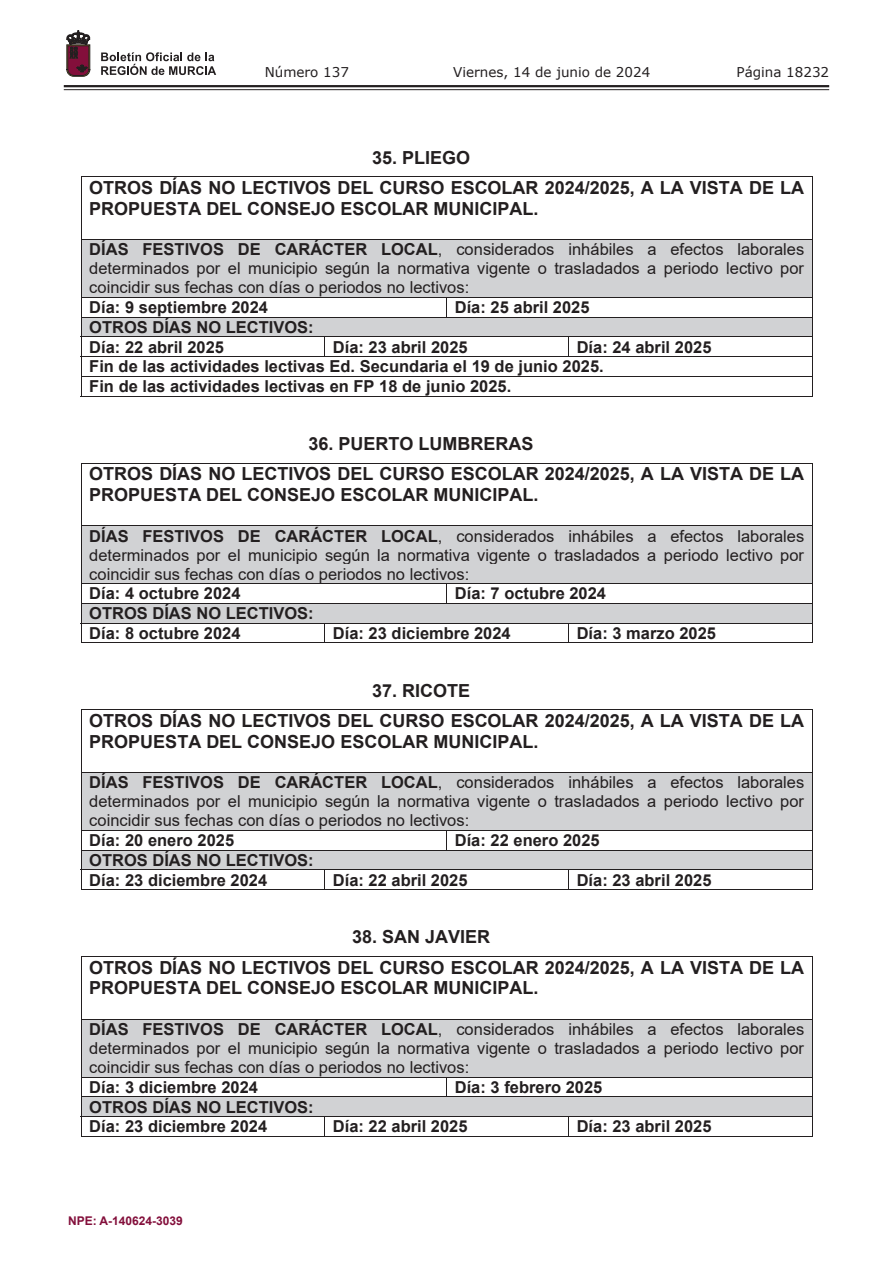
<style>
.page{position:relative;width:893px;height:1263px;background:#fff}
.page>*{position:absolute;margin:0;border:0;box-sizing:border-box;transform-origin:0 0}
.t1{font:700 18px/30.5px "Arial";color:#231f20}
.t2{font:16.5px/19px "Arial";color:#231f20;text-align:justify}
.t3{font:700 16.5px/19.6px "Arial";color:#231f20}
.t4{font:13.5px "Verdana";color:#231f20}
.t5{font:700 12px "Arial";color:#830f3b}
.s1{font-weight:700}
</style>
<div class="page">
<hr style="left:64px;top:85px;width:765px;height:2px;background:#231f20">
<hr style="left:64px;top:89px;width:765px;height:1px;background:#231f20">
<svg style="left:101px;top:52px;width:115px;height:23px"></svg>
<svg style="left:67px;top:31px;width:23px;height:45px"></svg>
<hr style="left:81px;top:176px;width:732px;height:1px;background:#231f20">
<hr style="left:81px;top:177px;width:1px;height:62px;background:#231f20">
<hr style="left:812px;top:177px;width:1px;height:62px;background:#231f20">
<div style="left:82px;top:240px;width:730px;height:57px;background:#d1d2d4"></div>
<hr style="left:81px;top:239px;width:732px;height:1px;background:#231f20">
<hr style="left:81px;top:240px;width:1px;height:57px;background:#231f20">
<hr style="left:812px;top:240px;width:1px;height:57px;background:#231f20">
<hr style="left:81px;top:297px;width:732px;height:1px;background:#231f20">
<svg style="left:446px;top:298px;width:1px;height:19px"></svg>
<div style="left:89px;top:317px;width:715px;height:19px;background:#d1d2d4"></div>
<hr style="left:81px;top:317px;width:732px;height:1px;background:#231f20">
<hr style="left:81px;top:336px;width:488px;height:1px;background:#231f20">
<hr style="left:569px;top:336px;width:243px;height:1px;background:#231f20">
<svg style="left:324px;top:337px;width:1px;height:19px"></svg>
<svg style="left:568px;top:337px;width:1px;height:19px"></svg>
<hr style="left:81px;top:356px;width:488px;height:1px;background:#231f20">
<hr style="left:569px;top:356px;width:243px;height:1px;background:#231f20">
<hr style="left:81px;top:376px;width:732px;height:1px;background:#231f20">
<svg style="left:81px;top:298px;width:1px;height:98px"></svg>
<hr style="left:81px;top:396px;width:731px;height:1px;background:#231f20">
<svg style="left:812px;top:298px;width:1px;height:99px"></svg>
<hr style="left:81px;top:463px;width:732px;height:1px;background:#231f20">
<hr style="left:81px;top:463px;width:1px;height:63px;background:#231f20">
<hr style="left:812px;top:463px;width:1px;height:63px;background:#231f20">
<div style="left:82px;top:526px;width:730px;height:57px;background:#d1d2d4"></div>
<hr style="left:81px;top:526px;width:732px;height:1px;background:#231f20">
<hr style="left:81px;top:526px;width:1px;height:57px;background:#231f20">
<hr style="left:812px;top:526px;width:1px;height:57px;background:#231f20">
<hr style="left:81px;top:583px;width:732px;height:1px;background:#231f20">
<svg style="left:446px;top:584px;width:1px;height:19px"></svg>
<div style="left:82px;top:604px;width:730px;height:19px;background:#d1d2d4"></div>
<hr style="left:81px;top:603px;width:732px;height:1px;background:#231f20">
<hr style="left:81px;top:623px;width:488px;height:1px;background:#231f20">
<hr style="left:569px;top:623px;width:243px;height:1px;background:#231f20">
<svg style="left:81px;top:584px;width:1px;height:58px"></svg>
<hr style="left:81px;top:642px;width:243px;height:1px;background:#231f20">
<svg style="left:324px;top:624px;width:1px;height:19px"></svg>
<hr style="left:325px;top:642px;width:243px;height:1px;background:#231f20">
<svg style="left:568px;top:624px;width:1px;height:19px"></svg>
<hr style="left:569px;top:642px;width:243px;height:1px;background:#231f20">
<svg style="left:812px;top:584px;width:1px;height:59px"></svg>
<hr style="left:81px;top:709px;width:732px;height:1px;background:#231f20">
<hr style="left:81px;top:710px;width:1px;height:62px;background:#231f20">
<hr style="left:812px;top:710px;width:1px;height:62px;background:#231f20">
<div style="left:82px;top:773px;width:730px;height:57px;background:#d1d2d4"></div>
<hr style="left:81px;top:772px;width:732px;height:1px;background:#231f20">
<hr style="left:81px;top:773px;width:1px;height:57px;background:#231f20">
<hr style="left:812px;top:773px;width:1px;height:57px;background:#231f20">
<hr style="left:81px;top:830px;width:732px;height:1px;background:#231f20">
<svg style="left:446px;top:831px;width:1px;height:19px"></svg>
<div style="left:89px;top:850px;width:715px;height:19px;background:#d1d2d4"></div>
<hr style="left:81px;top:850px;width:732px;height:1px;background:#231f20">
<hr style="left:81px;top:869px;width:488px;height:1px;background:#231f20">
<hr style="left:569px;top:869px;width:243px;height:1px;background:#231f20">
<svg style="left:81px;top:831px;width:1px;height:58px"></svg>
<hr style="left:81px;top:889px;width:243px;height:1px;background:#231f20">
<svg style="left:324px;top:870px;width:1px;height:20px"></svg>
<hr style="left:325px;top:889px;width:243px;height:1px;background:#231f20">
<svg style="left:568px;top:870px;width:1px;height:20px"></svg>
<hr style="left:569px;top:889px;width:243px;height:1px;background:#231f20">
<svg style="left:812px;top:831px;width:1px;height:59px"></svg>
<hr style="left:81px;top:956px;width:732px;height:1px;background:#231f20">
<hr style="left:81px;top:957px;width:1px;height:62px;background:#231f20">
<hr style="left:812px;top:957px;width:1px;height:62px;background:#231f20">
<div style="left:82px;top:1020px;width:730px;height:57px;background:#d1d2d4"></div>
<hr style="left:81px;top:1019px;width:732px;height:1px;background:#231f20">
<hr style="left:81px;top:1020px;width:1px;height:57px;background:#231f20">
<hr style="left:812px;top:1020px;width:1px;height:57px;background:#231f20">
<hr style="left:81px;top:1077px;width:732px;height:1px;background:#231f20">
<svg style="left:446px;top:1078px;width:1px;height:18px"></svg>
<div style="left:82px;top:1097px;width:730px;height:19px;background:#d1d2d4"></div>
<hr style="left:81px;top:1096px;width:732px;height:1px;background:#231f20">
<hr style="left:81px;top:1116px;width:488px;height:1px;background:#231f20">
<hr style="left:569px;top:1116px;width:243px;height:1px;background:#231f20">
<svg style="left:81px;top:1078px;width:1px;height:58px"></svg>
<hr style="left:81px;top:1136px;width:243px;height:1px;background:#231f20">
<svg style="left:324px;top:1117px;width:1px;height:20px"></svg>
<hr style="left:325px;top:1136px;width:243px;height:1px;background:#231f20">
<svg style="left:568px;top:1117px;width:1px;height:20px"></svg>
<hr style="left:569px;top:1136px;width:243px;height:1px;background:#231f20">
<svg style="left:812px;top:1078px;width:1px;height:59px"></svg>
<p class="t4" style="left:265px;top:62px;width:86px">Número 137</p>
<p class="t4" style="left:453px;top:62px;width:199px">Viernes, 14 de junio de 2024</p>
<p class="t4" style="left:736px;top:62px;width:94px">Página 18232</p>
<p class="t1" style="left:89px;top:142px;width:716px;text-indent:283px">35. PLIEGO<br>OTROS DÍAS NO LECTIVOS DEL CURSO ESCOLAR 2024/2025, A LA VISTA DE LA</p>
<p class="t1" style="left:89px;top:193px;width:451px">PROPUESTA DEL CONSEJO ESCOLAR MUNICIPAL.</p>
<p class="t2" style="left:89px;top:240px;width:717px"><span class="s1">DÍAS FESTIVOS DE CARÁCTER LOCAL</span>, considerados inhábiles a efectos laborales determinados por el municipio según la normativa vigente o trasladados a periodo lectivo por coincidir sus fechas con días o periodos no lectivos:</p>
<p class="t3" style="left:89px;top:298px;width:180px">Día: 9 septiembre 2024</p>
<p class="t3" style="left:455px;top:298px;width:136px">Día: 25 abril 2025</p>
<p class="t3" style="left:89px;top:317px;width:226px">OTROS DÍAS NO LECTIVOS:<br>Día: 22 abril 2025</p>
<p class="t3" style="left:89px;top:337px;width:624px;text-indent:487px">Día: 24 abril 2025<br>Fin de las actividades lectivas Ed. Secundaria el 19 de junio 2025.<br>Fin de las actividades lectivas en FP 18 de junio 2025.</p>
<p class="t3" style="left:333px;top:337px;width:136px">Día: 23 abril 2025</p>
<p class="t1" style="left:89px;top:428px;width:716px;text-indent:219px">36. PUERTO LUMBRERAS<br>OTROS DÍAS NO LECTIVOS DEL CURSO ESCOLAR 2024/2025, A LA VISTA DE LA</p>
<p class="t1" style="left:89px;top:480px;width:451px">PROPUESTA DEL CONSEJO ESCOLAR MUNICIPAL.</p>
<p class="t2" style="left:89px;top:526px;width:717px"><span class="s1">DÍAS FESTIVOS DE CARÁCTER LOCAL</span>, considerados inhábiles a efectos laborales determinados por el municipio según la normativa vigente o trasladados a periodo lectivo por coincidir sus fechas con días o periodos no lectivos:</p>
<p class="t3" style="left:89px;top:584px;width:153px">Día: 4 octubre 2024</p>
<p class="t3" style="left:455px;top:584px;width:153px">Día: 7 octubre 2024</p>
<p class="t3" style="left:89px;top:604px;width:226px">OTROS DÍAS NO LECTIVOS:<br>Día: 8 octubre 2024</p>
<p class="t3" style="left:333px;top:623px;width:179px">Día: 23 diciembre 2024</p>
<p class="t3" style="left:577px;top:623px;width:141px">Día: 3 marzo 2025</p>
<p class="t1" style="left:89px;top:675px;width:716px;text-indent:283px">37. RICOTE<br>OTROS DÍAS NO LECTIVOS DEL CURSO ESCOLAR 2024/2025, A LA VISTA DE LA</p>
<p class="t1" style="left:89px;top:726px;width:451px">PROPUESTA DEL CONSEJO ESCOLAR MUNICIPAL.</p>
<p class="t2" style="left:89px;top:773px;width:717px"><span class="s1">DÍAS FESTIVOS DE CARÁCTER LOCAL</span>, considerados inhábiles a efectos laborales determinados por el municipio según la normativa vigente o trasladados a periodo lectivo por coincidir sus fechas con días o periodos no lectivos:</p>
<p class="t3" style="left:89px;top:831px;width:146px">Día: 20 enero 2025</p>
<p class="t3" style="left:455px;top:831px;width:146px">Día: 22 enero 2025</p>
<p class="t3" style="left:89px;top:850px;width:226px">OTROS DÍAS NO LECTIVOS:<br>Día: 23 diciembre 2024</p>
<p class="t3" style="left:333px;top:870px;width:136px">Día: 22 abril 2025</p>
<p class="t3" style="left:577px;top:870px;width:136px">Día: 23 abril 2025</p>
<p class="t1" style="left:89px;top:922px;width:716px;text-indent:263px">38. SAN JAVIER<br>OTROS DÍAS NO LECTIVOS DEL CURSO ESCOLAR 2024/2025, A LA VISTA DE LA</p>
<p class="t1" style="left:89px;top:973px;width:451px">PROPUESTA DEL CONSEJO ESCOLAR MUNICIPAL.</p>
<p class="t2" style="left:89px;top:1020px;width:717px"><span class="s1">DÍAS FESTIVOS DE CARÁCTER LOCAL</span>, considerados inhábiles a efectos laborales determinados por el municipio según la normativa vigente o trasladados a periodo lectivo por coincidir sus fechas con días o periodos no lectivos:</p>
<p class="t3" style="left:89px;top:1077px;width:170px">Día: 3 diciembre 2024</p>
<p class="t3" style="left:455px;top:1077px;width:149px">Día: 3 febrero 2025</p>
<p class="t3" style="left:89px;top:1097px;width:226px">OTROS DÍAS NO LECTIVOS:<br>Día: 23 diciembre 2024</p>
<p class="t3" style="left:333px;top:1117px;width:136px">Día: 22 abril 2025</p>
<p class="t3" style="left:577px;top:1117px;width:136px">Día: 23 abril 2025</p>
<p class="t5" style="left:68px;top:1212px;width:116px">NPE: A-140624-3039</p>
</div>
